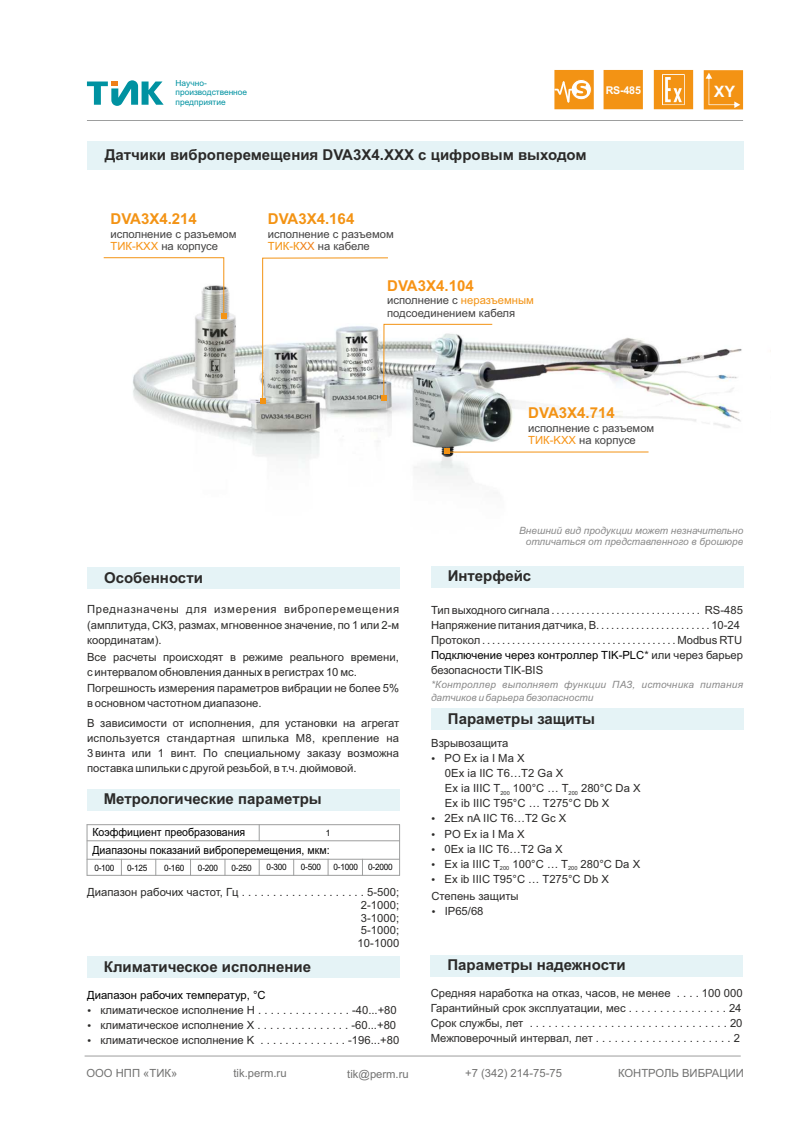
<style>
.page{position:relative;width:798px;height:1134px;background:#fff}
.page>*{position:absolute;margin:0;border:0;box-sizing:border-box;transform-origin:0 0}
.t1{font:700 15px "Arial";color:#2b2a29}
.t2{font:700 15px "Arial";color:#f39314}
.t3{font:700 15px "Arial";color:#f79315}
.t4{font:11.25px/15.1px "Arial";color:#2b2a29}
.t5{font:11.25px/12.6px "Arial";color:#434242}
.t6{font:11.25px "Arial";color:#727271}
.t7{font:11.25px "Arial";color:#000;scale:.94 1}
.t8{font:11.25px "Arial";color:#000}
.t9{font:700 10.75px "Arial";color:#fefefe}
.t10{font:italic 10px/13.4px "Arial";color:#898989}
.t11{font:8.75px "Arial";letter-spacing:-.03em;color:#000;scale:.94 1}
.t12{font:8.38px/9.4px "Arial";color:#0092a1}
.t13{font:5.62px "Arial";color:#2b2a29}
.s1{color:#f79315}
.s2{color:#f39314}
.s3{color:#ef7f1a}
.s4{color:#000}
</style>
<div class="page">
<hr style="left:87px;top:120px;width:655px;height:1px;background:#9d9e9e">
<svg style="left:87px;top:80px;width:76px;height:26px"></svg>
<div style="left:653px;top:70px;width:40px;height:39px;background:#f39314"></div>
<svg style="left:662px;top:74px;width:22px;height:31px"></svg>
<div style="left:603px;top:70px;width:39px;height:39px;background:#f39314"></div>
<div style="left:554px;top:70px;width:39px;height:39px;background:#f39314"></div>
<svg style="left:570px;top:79px;width:21px;height:21px"></svg>
<svg style="left:554px;top:80px;width:32px;height:24px"></svg>
<div style="left:703px;top:70px;width:39px;height:39px;background:#f39314"></div>
<hr style="left:85px;top:1055px;width:655px;height:1px;background:#9d9e9e">
<div style="left:87px;top:142px;width:655px;height:28px;background:#e5f3f6"></div>
<img style="left:133px;top:287px;width:638px;height:197px">
<div style="left:87px;top:790px;width:312px;height:21px;background:#e5f3f6"></div>
<div style="left:87px;top:567px;width:312px;height:21px;background:#e5f3f6"></div>
<div style="left:431px;top:567px;width:311px;height:21px;background:#e5f3f6"></div>
<hr style="left:87px;top:840px;width:312px;height:1px;background:#9d9e9e">
<hr style="left:87px;top:824px;width:312px;height:1px;background:#9d9e9e">
<hr style="left:87px;top:825px;width:1px;height:50px;background:#9d9e9e">
<hr style="left:87px;top:875px;width:312px;height:1px;background:#9d9e9e">
<hr style="left:87px;top:859px;width:312px;height:1px;background:#9d9e9e">
<svg style="left:121px;top:860px;width:1px;height:15px"></svg>
<hr style="left:399px;top:825px;width:1px;height:50px;background:#9d9e9e">
<svg style="left:259px;top:825px;width:1px;height:15px"></svg>
<svg style="left:155px;top:860px;width:1px;height:15px"></svg>
<svg style="left:190px;top:860px;width:1px;height:15px"></svg>
<svg style="left:225px;top:859px;width:1px;height:16px"></svg>
<svg style="left:259px;top:860px;width:1px;height:15px"></svg>
<svg style="left:293px;top:860px;width:1px;height:15px"></svg>
<svg style="left:328px;top:860px;width:1px;height:15px"></svg>
<svg style="left:362px;top:860px;width:1px;height:15px"></svg>
<svg style="left:260px;top:257px;width:233px;height:146px"></svg>
<svg style="left:103px;top:257px;width:123px;height:62px"></svg>
<hr style="left:444px;top:452px;width:204px;height:1px;background:#f39314">
<svg style="left:443px;top:449px;width:6px;height:5px"></svg>
<div style="left:87px;top:956px;width:312px;height:21px;background:#e5f3f6"></div>
<div style="left:431px;top:708px;width:311px;height:21px;background:#e5f3f6"></div>
<div style="left:430px;top:955px;width:312px;height:22px;background:#e5f3f6"></div>
<svg style="left:705px;top:73px;width:35px;height:35px"></svg>
<p class="t12" style="left:175px;top:79px;width:73px">Научно&shy;производственное предприятие</p>
<h1 class="t1" style="left:105px;top:149px;width:483px">Датчики виброперемещения DVA3X4.XXX c цифровым выходом</h1>
<h1 class="t2" style="left:110px;top:213px;width:88px">DVA3X4.214</h1>
<p class="t5" style="left:110px;top:228px;width:127px">исполнение с разъемом<br><span class="s1">ТИК-KXX</span> на корпусе</p>
<h1 class="t2" style="left:268px;top:213px;width:88px">DVA3X4.164</h1>
<p class="t5" style="left:268px;top:228px;width:127px">исполнение с разъемом<br><span class="s2">ТИК-К</span><span class="s3">XX</span> на кабеле</p>
<h1 class="t3" style="left:387px;top:280px;width:88px">DVA3X4.104</h1>
<p class="t5" style="left:387px;top:295px;width:148px">исполнение с <span class="s2">неразъемным </span>подсоединением кабеля</p>
<p class="t9" style="left:605px;top:86px;width:37px">RS-485</p>
<h1 class="t2" style="left:528px;top:407px;width:88px">DVA3X4.714</h1>
<p class="t5" style="left:528px;top:422px;width:127px">исполнение с разъемом<br><span class="s1">ТИК-KXX</span> на корпусе</p>
<h1 class="t1" style="left:104px;top:572px;width:100px">Особенности</h1>
<p class="t4" style="left:87px;top:603px;width:313px;text-align:justify">Предназначены для измерения виброперемещения (амплитуда, СКЗ, размах, мгновенное значение, по 1 или 2-м координатам).</p>
<p class="t4" style="left:87px;top:651px;width:313px">Все расчеты происходят в режиме реального времени, с интервалом обновления данных в регистрах 10 мс.<br>Погрешность измерения параметров вибрации не более 5% в основном частотном диапазоне.</p>
<p class="t4" style="left:87px;top:716px;width:313px;text-align:justify">В зависимости от исполнения, для установки на агрегат используется стандартная шпилька М8, крепление на 3 винта или 1 винт. По специальному заказу возможна поставка шпильки с другой резьбой, в т.ч. дюймовой.</p>
<h1 class="t1" style="left:104px;top:793px;width:219px">Метрологические параметры</h1>
<p class="t7" style="left:92px;top:828px;width:164px">Коэффициент преобразования</p>
<p class="t11" style="left:94px;top:864px;width:23px">0-100</p>
<p class="t11" style="left:326px;top:830px;width:6px">1</p>
<p class="t7" style="left:92px;top:845px;width:254px">Диапазоны показаний виброперемещения, мкм:</p>
<p class="t11" style="left:127px;top:864px;width:23px">0-125</p>
<p class="t11" style="left:164px;top:865px;width:23px">0-160</p>
<p class="t11" style="left:198px;top:864px;width:23px">0-200</p>
<p class="t11" style="left:231px;top:864px;width:23px">0-250</p>
<p class="t11" style="left:266px;top:864px;width:23px">0-300</p>
<p class="t11" style="left:301px;top:864px;width:23px">0-500</p>
<p class="t11" style="left:333px;top:864px;width:64px">0-1000 0-2000</p>
<p class="t4" style="left:357px;top:887px;width:43px;line-height:12.6px;text-align:justify;text-indent:-270px">Диапазон рабочих частот, Гц . . . . . . . . . . . . . . . . . . . . 5-500; 2-1000; 3-1000; 5-1000; 10-1000</p>
<h1 class="t1" style="left:104px;top:961px;width:208px">Климатическое исполнение</h1>
<p class="t8" style="left:87px;top:990px;width:180px">Диапазон рабочих температур, °С</p>
<p class="t4" style="left:100px;top:1003px;width:300px">климатическое исполнение H . . . . . . . . . . . . . . . -40...+80 климатическое исполнение Х . . . . . . . . . . . . . . . -60...+80 климатическое исполнение K . . . . . . . . . . . . . . -196...+80</p>
<p class="t10" style="left:519px;top:526px;width:225px;line-height:11.1px;text-align:right">Внешний вид продукции может незначительно отличаться от представленного в брошюре</p>
<h1 class="t1" style="left:447px;top:570px;width:85px">Интерфейс</h1>
<p class="t4" style="left:431px;top:603px;width:313px">Тип выходного сигнала . . . . . . . . . . . . . . . . . . . . . . . . . . . . . . RS-485<br>Напряжение питания датчика, В. . . . . . . . . . . . . . . . . . . . . . . 10-24<br>Протокол . . . . . . . . . . . . . . . . . . . . . . . . . . . . . . . . . . . . . . . Modbus RTU <span class="s4">Подключение через контроллер TIK-PLC</span>* или через барьер безопасностиTIK-BIS</p>
<p class="t10" style="left:431px;top:678px;width:313px">*Контроллер выполняет функции ПАЗ, источника питания датчиков и барьера безопасности</p>
<h1 class="t1" style="left:448px;top:713px;width:148px">Параметры защиты</h1>
<p class="t4" style="left:444px;top:736px;width:198px;text-indent:-13px">Взрывозащита<br>РO Ex ia I Ma X<br>0Ex iа IIC Т6…T2 Ga Х<br>Ex ia IIIC T 100°C … T 280°C Da X</p>
<p class="t13" style="left:500px;top:790px;width:11px">200</p>
<p class="t13" style="left:568px;top:790px;width:11px">200</p>
<p class="t4" style="left:444px;top:797px;width:197px">Ex ib IIIC T95°C … T275°C Db X<br>2Ex nA IIC T6…T2 Gc X<br>РO Ex ia I Ma X<br>0Ex iа IIC Т6…T2 Ga Х<br>Ex ia IIIC T 100°C … T 280°C Da X</p>
<p class="t13" style="left:500px;top:866px;width:11px">200</p>
<p class="t13" style="left:568px;top:866px;width:11px">200</p>
<p class="t4" style="left:431px;top:871px;width:179px;line-height:17.4px;text-indent:13px">Ex ib IIIC T95°C … T275°C Db X<br>Степень защиты</p>
<p class="t4" style="left:444px;top:905px;width:40px">IP65/68</p>
<h1 class="t1" style="left:447px;top:959px;width:179px">Параметры надежности</h1>
<p class="t4" style="left:430px;top:986px;width:313px;text-align:justify">Средняя наработка на отказ, часов, не менее . . . . 100 000<br>Гарантийный срок эксплуатации, мес . . . . . . . . . . . . . . . . 24<br>Срок службы, лет . . . . . . . . . . . . . . . . . . . . . . . . . . . . . . . . 20<br>Межповерочный интервал, лет . . . . . . . . . . . . . . . . . . . . . . 2</p>
<p class="t6" style="left:86px;top:1069px;width:92px">ООО НПП «ТИК»</p>
<p class="t6" style="left:233px;top:1069px;width:55px">tik.perm.ru</p>
<p class="t6" style="left:347px;top:1069px;width:63px">tik@perm.ru</p>
<p class="t6" style="left:465px;top:1069px;width:98px">+7 (342) 214-75-75</p>
<p class="t6" style="left:618px;top:1069px;width:127px">КОНТРОЛЬ ВИБРАЦИИ</p>
</div>
